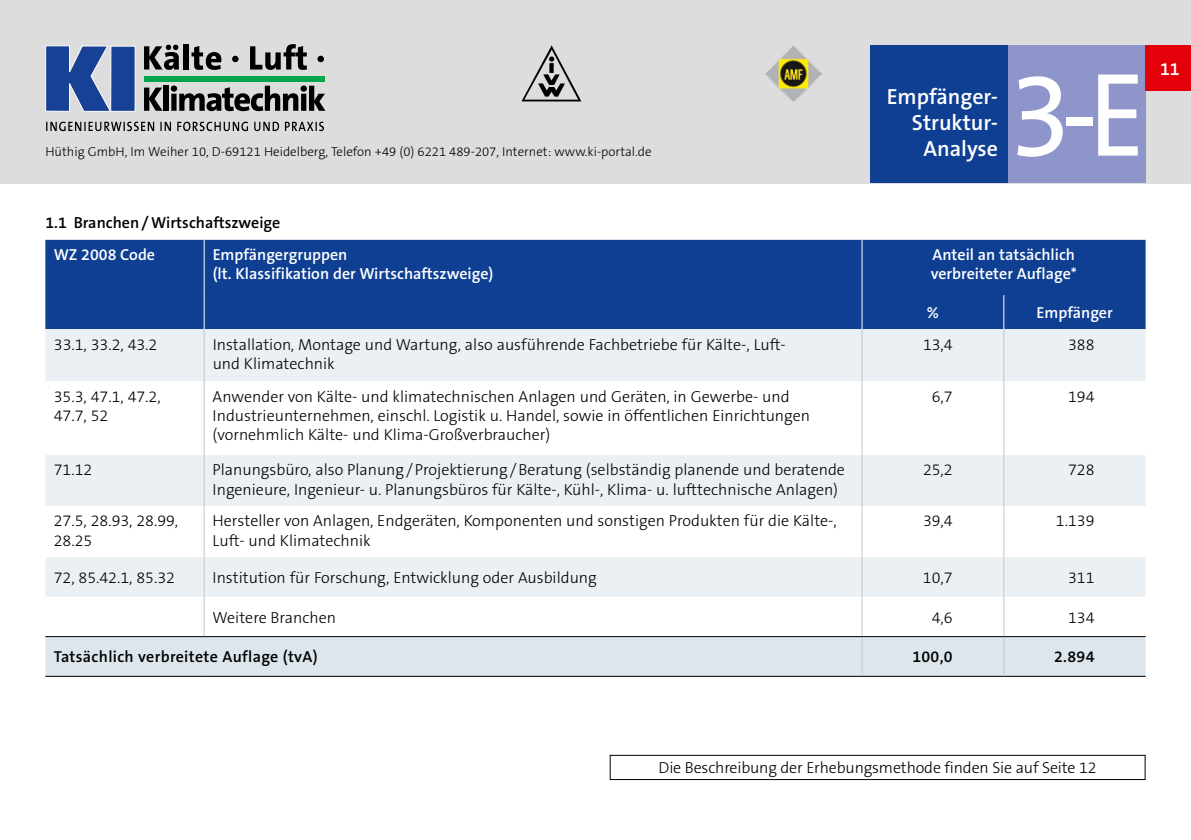
<style>
.page{position:relative;width:1191px;height:840px;background:#fff}
.page>*{position:absolute;margin:0;border:0;box-sizing:border-box;transform-origin:0 0}
.t1{font:120px "The Sans Os F";color:#fff;scale:.95 1}
.t2{font:600 22px/26px "The Sans Os F";color:#fff;text-align:right}
.t3{font:600 18px "The Sans Os F";color:#fff}
.t4{font:300 16px/19.2px "The Sans Os F";color:#000}
.t5{font:600 16px/19.2px "The Sans Os F";color:#fff}
.t6{font:600 16px "The Sans Os F";letter-spacing:.01em;color:#000}
.t7{font:300 13px "The Sans Os F";color:#000}
</style>
<div class="page">
<div style="left:0;top:0;width:1191px;height:183px;background:#ddd"></div>
<div style="left:1008px;top:45px;width:137px;height:138px;background:#8e95ca"></div>
<div style="left:870px;top:45px;width:138px;height:138px;background:#0f3f93"></div>
<div style="left:1145px;top:45px;width:46px;height:46px;background:#e3000b"></div>
<svg style="left:46px;top:122px;width:278px;height:9px"></svg>
<svg style="left:45px;top:45px;width:67px;height:67px"></svg>
<div style="left:111px;top:46px;width:24px;height:65px;background:#164194"></div>
<div style="left:110px;top:46px;width:25px;height:66px;border:1px solid #fff"></div>
<div style="left:144px;top:76px;width:181px;height:5px;background:#04a64a"></div>
<svg style="left:144px;top:45px;width:35px;height:25px"></svg>
<div style="left:183px;top:44px;width:6px;height:25px;background:#000"></div>
<svg style="left:191px;top:46px;width:30px;height:24px"></svg>
<svg style="left:232px;top:56px;width:6px;height:6px"></svg>
<svg style="left:250px;top:44px;width:57px;height:26px"></svg>
<div style="left:317px;top:56px;width:7px;height:6px;background:#000;border-radius:50%"></div>
<svg style="left:144px;top:87px;width:19px;height:24px"></svg>
<div style="left:163px;top:86px;width:6px;height:25px;background:#000"></div>
<svg style="left:171px;top:85px;width:154px;height:26px"></svg>
<div style="left:45px;top:240px;width:1100px;height:89px;background:#0f3f93"></div>
<div style="left:45px;top:329px;width:1100px;height:52px;background:#eaf0f4"></div>
<svg style="left:45px;top:381px;width:1100px;height:254px"></svg>
<div style="left:45px;top:636px;width:1100px;height:39px;background:#dde6ec"></div>
<hr style="left:45px;top:675px;width:159px;height:1px;background:#000">
<hr style="left:204px;top:675px;width:658px;height:1px;background:#000">
<hr style="left:1003px;top:295px;width:1px;height:34px;background:#fff">
<hr style="left:1003px;top:675px;width:142px;height:1px;background:#000">
<hr style="left:204px;top:240px;width:1px;height:55px;background:#fff">
<hr style="left:861px;top:240px;width:1px;height:55px;background:#fff">
<hr style="left:204px;top:295px;width:1px;height:34px;background:#fff">
<hr style="left:861px;top:295px;width:1px;height:34px;background:#fff">
<hr style="left:861px;top:636px;width:1px;height:39px;background:#c5c6c6">
<hr style="left:1003px;top:636px;width:1px;height:39px;background:#c5c6c6">
<hr style="left:862px;top:675px;width:141px;height:1px;background:#000">
<hr style="left:204px;top:329px;width:1px;height:52px;background:#c5c6c6">
<hr style="left:861px;top:329px;width:1px;height:52px;background:#c5c6c6">
<hr style="left:1003px;top:329px;width:1px;height:52px;background:#c5c6c6">
<hr style="left:204px;top:381px;width:1px;height:73px;background:#c5c6c6">
<hr style="left:861px;top:381px;width:1px;height:73px;background:#c5c6c6">
<hr style="left:1003px;top:381px;width:1px;height:73px;background:#c5c6c6">
<hr style="left:204px;top:454px;width:1px;height:52px;background:#c5c6c6">
<hr style="left:861px;top:454px;width:1px;height:52px;background:#c5c6c6">
<hr style="left:1003px;top:454px;width:1px;height:52px;background:#c5c6c6">
<hr style="left:204px;top:506px;width:1px;height:51px;background:#c5c6c6">
<hr style="left:861px;top:506px;width:1px;height:51px;background:#c5c6c6">
<hr style="left:1003px;top:506px;width:1px;height:51px;background:#c5c6c6">
<hr style="left:204px;top:557px;width:1px;height:39px;background:#c5c6c6">
<hr style="left:861px;top:557px;width:1px;height:39px;background:#c5c6c6">
<hr style="left:1003px;top:557px;width:1px;height:39px;background:#c5c6c6">
<hr style="left:204px;top:596px;width:1px;height:39px;background:#c5c6c6">
<hr style="left:861px;top:596px;width:1px;height:39px;background:#c5c6c6">
<hr style="left:1003px;top:596px;width:1px;height:39px;background:#c5c6c6">
<hr style="left:45px;top:635px;width:159px;height:1px;background:#000">
<hr style="left:204px;top:635px;width:658px;height:1px;background:#000">
<hr style="left:862px;top:635px;width:141px;height:1px;background:#000">
<hr style="left:1003px;top:635px;width:142px;height:1px;background:#000">
<div style="left:609px;top:754px;width:536px;height:25px;border:1px solid #000"></div>
<img style="left:765px;top:45px;width:56px;height:56px">
<svg style="left:521px;top:45px;width:60px;height:56px"></svg>
<p class="t7" style="left:45px;top:143px;width:608px">Hüthig GmbH, Im Weiher 10, D-69121 Heidelberg, Telefon +49 (0) 6221 489-207, Internet: www.ki-portal.de</p>
<h2 class="t2" style="left:886px;top:84px;width:113px">Empfänger-<br>Struktur-<br>Analyse</h2>
<h1 class="t1" style="left:1008px;top:38px;width:146px">3-E</h1>
<p class="t6" style="left:45px;top:212px;width:236px">1.1 Branchen/Wirtschaftszweige</p>
<p class="t5" style="left:54px;top:245px;width:103px">WZ 2008 Code</p>
<p class="t5" style="left:213px;top:245px;width:282px">Empfängergruppen<br>(lt. Klassifikation der Wirtschaftszweige)</p>
<p class="t5" style="left:930px;top:245px;width:148px">Anteil an tatsächlich verbreiteter Auflage*</p>
<p class="t5" style="left:927px;top:303px;width:14px">%</p>
<p class="t5" style="left:1036px;top:303px;width:78px">Empfänger</p>
<p class="t4" style="left:54px;top:334px;width:105px">33.1, 33.2, 43.2</p>
<p class="t4" style="left:213px;top:334px;width:574px">Installation, Montage und Wartung, also ausführende Fachbetriebe für Kälte-, Luft&shy;und Klimatechnik</p>
<p class="t4" style="left:923px;top:334px;width:31px">13,4</p>
<p class="t4" style="left:1068px;top:334px;width:28px">388</p>
<p class="t4" style="left:54px;top:386px;width:108px">35.3, 47.1, 47.2,<br>47.7, 52</p>
<p class="t4" style="left:213px;top:386px;width:599px">Anwender von Kälte- und klimatechnischen Anlagen und Geräten, in Gewerbe- und<br>Industrieunternehmen, einschl. Logistik u. Handel, sowie in öffentlichen Einrichtungen (vornehmlich Kälte- und Klima-Großverbraucher)</p>
<p class="t4" style="left:931px;top:386px;width:22px">6,7</p>
<p class="t4" style="left:1068px;top:386px;width:28px">194</p>
<p class="t4" style="left:54px;top:460px;width:40px">71.12</p>
<p class="t4" style="left:213px;top:460px;width:634px">Planungsbüro, also Planung/Projektierung/Beratung (selbständig planende und beratende<br>Ingenieure, Ingenieur- u. Planungsbüros für Kälte-, Kühl-, Klima- u. lufttechnische Anlagen)</p>
<p class="t4" style="left:923px;top:460px;width:31px">25,2</p>
<p class="t4" style="left:1068px;top:460px;width:28px">728</p>
<p class="t4" style="left:54px;top:511px;width:126px">27.5, 28.93, 28.99,<br>28.25</p>
<p class="t4" style="left:213px;top:511px;width:626px">Hersteller von Anlagen, Endgeräten, Komponenten und sonstigen Produkten für die Kälte-,<br>Luft- und Klimatechnik</p>
<p class="t4" style="left:923px;top:511px;width:31px">39,4</p>
<p class="t4" style="left:1056px;top:511px;width:40px">1.139</p>
<p class="t4" style="left:54px;top:567px;width:123px">72, 85.42.1, 85.32</p>
<p class="t4" style="left:213px;top:567px;width:386px">Institution für Forschung, Entwicklung oder Ausbildung</p>
<p class="t4" style="left:923px;top:567px;width:31px">10,7</p>
<p class="t4" style="left:1068px;top:567px;width:28px">311</p>
<p class="t4" style="left:213px;top:607px;width:125px">Weitere Branchen</p>
<p class="t4" style="left:931px;top:607px;width:22px">4,6</p>
<p class="t4" style="left:1068px;top:607px;width:28px">134</p>
<p class="t6" style="left:54px;top:646px;width:265px">Tatsächlich verbreitete Auflage (tvA)</p>
<p class="t6" style="left:912px;top:646px;width:42px">100,0</p>
<p class="t6" style="left:1054px;top:646px;width:42px">2.894</p>
<p class="t3" style="left:1160px;top:57px;width:21px">11</p>
<p class="t4" style="left:658px;top:758px;width:439px">Die Beschreibung der Erhebungsmethode finden Sie auf Seite 12</p>
</div>
